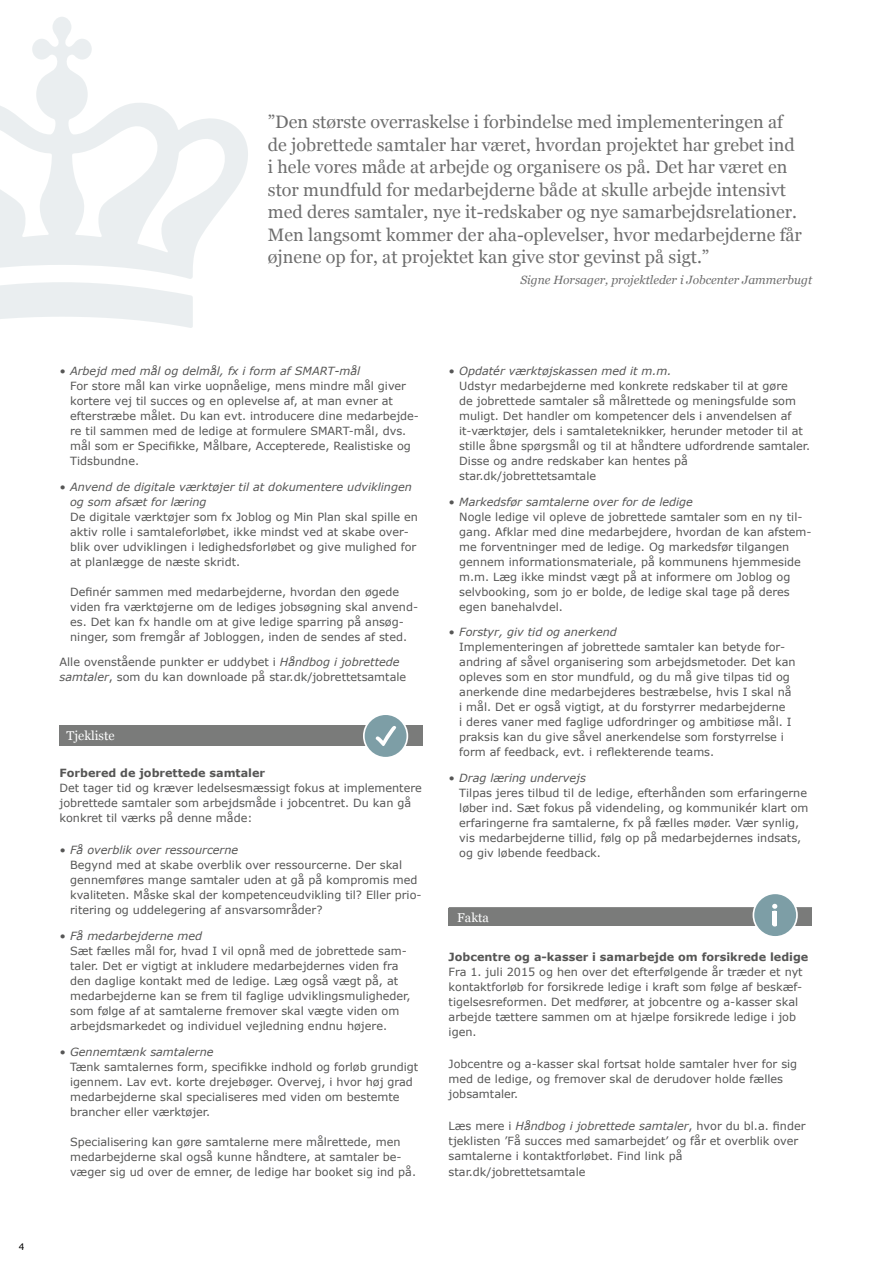
<style>
.page{position:relative;width:893px;height:1263px;background:#fff}
.page>*{position:absolute;margin:0;border:0;box-sizing:border-box;transform-origin:0 0}
.t1{font:18px/22.5px "Georgia";color:#6e6e6e}
.t2{font:12.75px "Georgia";color:#fff}
.t3{font:italic 12px "Georgia";color:#6e6e6e}
.t4{font:11.25px/15px "Verdana";color:#565655}
.t5{font:italic 11.25px/15px "Verdana";color:#565655}
.t6{font:700 11.25px "Verdana";color:#565655}
.t7{font:9px "Verdana";color:#000}
.s1{font-style:italic}
</style>
<div class="page">
<svg style="left:0;top:17px;width:248px;height:262px"></svg>
<svg style="left:0;top:282px;width:193px;height:46px"></svg>
<div style="left:60px;top:725px;width:363px;height:21px;background:#7a7b7a"></div>
<svg style="left:363px;top:713px;width:45px;height:45px"></svg>
<div style="left:365px;top:715px;width:42px;height:42px;background:#7d9ea6;border-radius:50%"></div>
<svg style="left:375px;top:726px;width:22px;height:20px"></svg>
<div style="left:449px;top:908px;width:363px;height:18px;background:#7a7b7a"></div>
<hr style="left:449px;top:907px;width:363px;height:2px;background:#7a7b7a">
<svg style="left:753px;top:892px;width:45px;height:46px"></svg>
<div style="left:754px;top:894px;width:42px;height:42px;background:#7d9ea6;border-radius:50%"></div>
<svg style="left:772px;top:904px;width:5px;height:7px"></svg>
<div style="left:772px;top:911px;width:5px;height:14px;background:#fff"></div>
<p class="t7" style="left:19px;top:1241px;width:7px">4</p>
<p class="t1" style="left:268px;top:110px;width:536px">”Den største overraskelse i forbindelse med implementeringen af de jobrettede samtaler har været, hvordan projektet har grebet ind i hele vores måde at arbejde og organisere os på. Det har været en stor mundfuld for medarbejderne både at skulle arbejde intensivt med deres samtaler, nye it-redskaber og nye samarbejdsrelationer.<br>Men langsomt kommer der aha-oplevelser, hvor medarbejderne får øjnene op for, at projektet kan give stor gevinst på sigt.”</p>
<p class="t3" style="left:520px;top:271px;width:293px">Signe Horsager, projektleder i Jobcenter Jammerbugt</p>
<p class="t5" style="left:60px;top:364px;width:302px">• Arbejd med mål og delmål, fx i form af SMART-mål</p>
<p class="t4" style="left:70px;top:379px;width:350px">For store mål kan virke uopnåelige, mens mindre mål giver kortere vej til succes og en oplevelse af, at man evner at efterstræbe målet. Du kan evt. introducere dine medarbejde&shy;re til sammen med de ledige at formulere SMART-mål, dvs. mål som er Specifikke, Målbare, Accepterede, Realistiske og Tidsbundne.</p>
<p class="t5" style="left:70px;top:479px;width:343px;text-indent:-11px">• Anvend de digitale værktøjer til at dokumentere udviklingen og som afsæt for læring</p>
<p class="t4" style="left:70px;top:509px;width:349px">De digitale værktøjer som fx Joblog og Min Plan skal spille en aktiv rolle i samtaleforløbet, ikke mindst ved at skabe over&shy;blik over udviklingen i ledighedsforløbet og give mulighed for at planlægge de næste skridt.</p>
<p class="t4" style="left:70px;top:584px;width:349px">Definér sammen med medarbejderne, hvordan den øgede viden fra værktøjerne om de lediges jobsøgning skal anvend&shy;es. Det kan fx handle om at give ledige sparring på ansøg&shy;ninger, som fremgår af Jobloggen, inden de sendes af sted.</p>
<p class="t4" style="left:60px;top:655px;width:348px">Alle ovenstående punkter er uddybet i <span class="s1">Håndbog i jobrettede samtaler</span>, som du kan downloade på star.dk/jobrettetsamtale</p>
<p class="t2" style="left:67px;top:727px;width:50px">Tjekliste</p>
<p class="t6" style="left:60px;top:766px;width:207px">Forbered de jobrettede samtaler</p>
<p class="t4" style="left:60px;top:781px;width:364px">Det tager tid og kræver ledelsesmæssigt fokus at implementere jobrettede samtaler som arbejdsmåde i jobcentret. Du kan gå konkret til værks på denne måde:</p>
<p class="t5" style="left:60px;top:843px;width:180px">• Få overblik over ressourcerne</p>
<p class="t4" style="left:70px;top:858px;width:353px">Begynd med at skabe overblik over ressourcerne. Der skal gennemføres mange samtaler uden at gå på kompromis med kvaliteten. Måske skal der kompetenceudvikling til? Eller prio&shy;ritering og uddelegering af ansvarsområder?</p>
<p class="t5" style="left:60px;top:928px;width:144px">• Få medarbejderne med</p>
<p class="t4" style="left:70px;top:943px;width:342px">Sæt fælles mål for, hvad I vil opnå med de jobrettede sam&shy;taler. Det er vigtigt at inkludere medarbejdernes viden fra den daglige kontakt med de ledige. Læg også vægt på, at medarbejderne kan se frem til faglige udviklingsmuligheder, som følge af at samtalerne fremover skal vægte viden om arbejdsmarkedet og individuel vejledning endnu højere.</p>
<p class="t5" style="left:60px;top:1044px;width:155px">• Gennemtænk samtalerne</p>
<p class="t4" style="left:70px;top:1059px;width:350px">Tænk samtalernes form, specifikke indhold og forløb grundigt igennem. Lav evt. korte drejebøger. Overvej, i hvor høj grad medarbejderne skal specialiseres med viden om bestemte brancher eller værktøjer.</p>
<p class="t4" style="left:70px;top:1134px;width:347px">Specialisering kan gøre samtalerne mere målrettede, men medarbejderne skal også kunne håndtere, at samtaler be&shy;væger sig ud over de emner, de ledige har booket sig ind på.</p>
<p class="t5" style="left:449px;top:363px;width:225px">• Opdatér værktøjskassen med it m.m.</p>
<p class="t4" style="left:459px;top:378px;width:352px">Udstyr medarbejderne med konkrete redskaber til at gøre<br>de jobrettede samtaler så målrettede og meningsfulde som muligt. Det handler om kompetencer dels i anvendelsen af it-værktøjer, dels i samtaleteknikker, herunder metoder til at stille åbne spørgsmål og til at håndtere udfordrende samtaler.<br>Disse og andre redskaber kan hentes på star.dk/jobrettetsamtale</p>
<p class="t5" style="left:449px;top:494px;width:246px">• Markedsfør samtalerne over for de ledige</p>
<p class="t4" style="left:459px;top:509px;width:354px">Nogle ledige vil opleve de jobrettede samtaler som en ny til&shy;gang. Afklar med dine medarbejdere, hvordan de kan afstem&shy;me forventninger med de ledige. Og markedsfør tilgangen gennem informationsmateriale, på kommunens hjemmeside m.m. Læg ikke mindst vægt på at informere om Joblog og selvbooking, som jo er bolde, de ledige skal tage på deres egen banehalvdel.</p>
<p class="t5" style="left:449px;top:625px;width:170px">• Forstyr, giv tid og anerkend</p>
<p class="t4" style="left:459px;top:640px;width:338px">Implementeringen af jobrettede samtaler kan betyde for&shy;andring af såvel organisering som arbejdsmetoder. Det kan opleves som en stor mundfuld, og du må give tilpas tid og anerkende dine medarbejderes bestræbelse, hvis I skal nå i mål. Det er også vigtigt, at du forstyrrer medarbejderne<br>i deres vaner med faglige udfordringer og ambitiøse mål. I praksis kan du give såvel anerkendelse som forstyrrelse i form af feedback, evt. i reflekterende teams.</p>
<p class="t5" style="left:449px;top:770px;width:139px">• Drag læring undervejs</p>
<p class="t4" style="left:459px;top:785px;width:351px">Tilpas jeres tilbud til de ledige, efterhånden som erfaringerne løber ind. Sæt fokus på videndeling, og kommunikér klart om erfaringerne fra samtalerne, fx på fælles møder. Vær synlig, vis medarbejderne tillid, følg op på medarbejdernes indsats, og giv løbende feedback.</p>
<p class="t2" style="left:457px;top:908px;width:33px">Fakta</p>
<p class="t6" style="left:449px;top:949px;width:361px">Jobcentre og a-kasser i samarbejde om forsikrede ledige</p>
<p class="t4" style="left:449px;top:964px;width:356px">Fra 1. juli 2015 og hen over det efterfølgende år træder et nyt kontaktforløb for forsikrede ledige i kraft som følge af beskæf&shy;tigelsesreformen. Det medfører, at jobcentre og a-kasser skal arbejde tættere sammen om at hjælpe forsikrede ledige i job igen.</p>
<p class="t4" style="left:449px;top:1056px;width:350px">Jobcentre og a-kasser skal fortsat holde samtaler hver for sig med de ledige, og fremover skal de derudover holde fælles jobsamtaler.</p>
<p class="t4" style="left:449px;top:1118px;width:358px">Læs mere i <span class="s1">Håndbog i jobrettede samtaler</span>, hvor du bl.a. finder tjeklisten ’Få succes med samarbejdet’ og får et overblik over samtalerne i kontaktforløbet. Find link på</p>
<p class="t4" style="left:449px;top:1165px;width:138px">star.dk/jobrettetsamtale</p>
</div>
